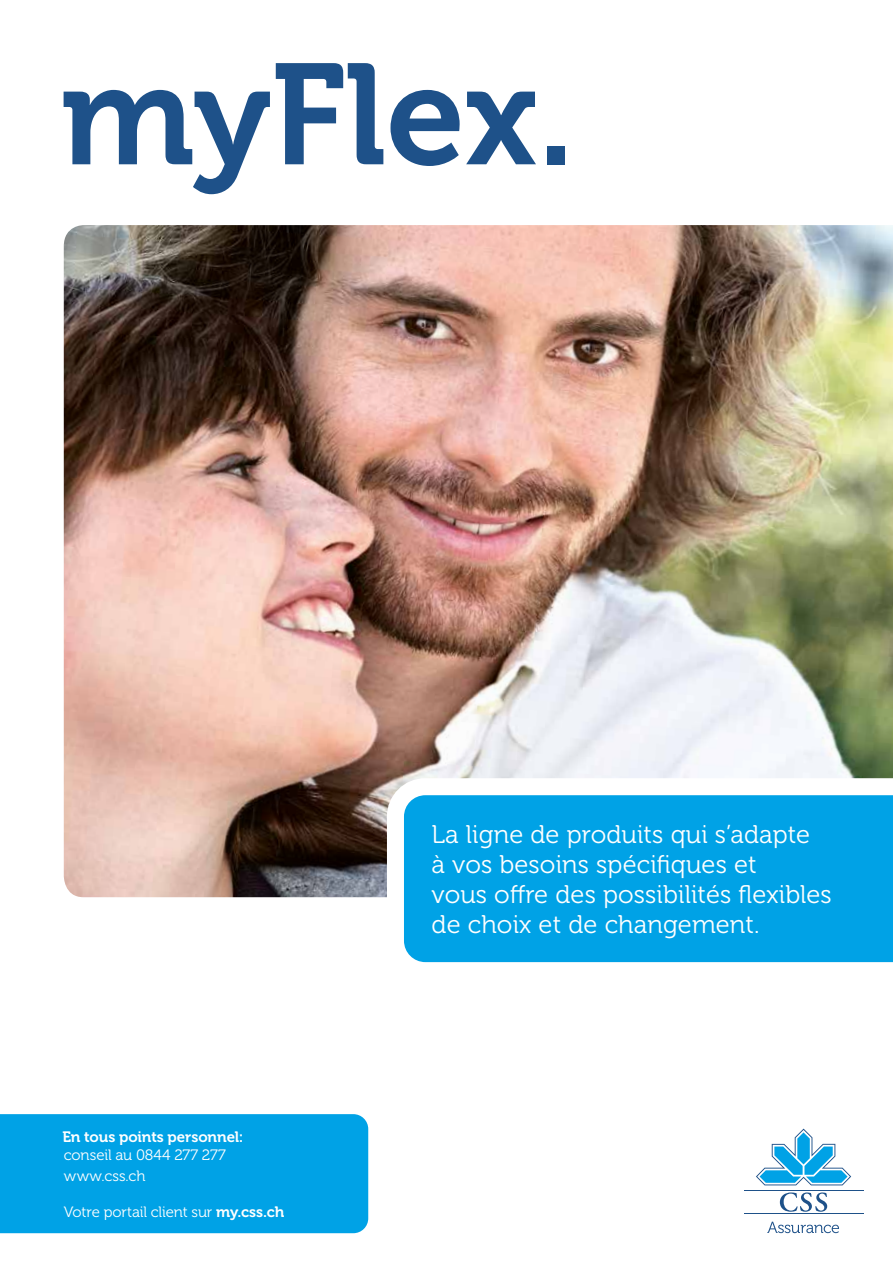
<style>
.page{position:relative;width:893px;height:1263px;background:#fff}
.page>*{position:absolute;margin:0;border:0;box-sizing:border-box;transform-origin:0 0}
.t1{font:142.5px "Museo 700";letter-spacing:-.005em;color:#1e5189}
.t2{font:25.5px/30px "Museo 300";letter-spacing:.005em;color:#fff}
.t3{font:15px/21px "Museo 300";letter-spacing:-.01em;color:#fff}
.t4{font:15px "Museo 700";letter-spacing:-.005em;color:#fff}
.s1{font-family:"Museo 700"}
</style>
<div class="page">
<img style="left:64px;top:225px;width:829px;height:672px">
<svg style="left:387px;top:778px;width:506px;height:185px;background:#23aee8"></svg>
<hr style="left:744px;top:1213px;width:119px;height:1px;background:#1e5189">
<hr style="left:744px;top:1190px;width:119px;height:1px;background:#1e5189">
<svg style="left:756px;top:1128px;width:95px;height:57px"></svg>
<svg style="left:780px;top:1192px;width:47px;height:20px"></svg>
<svg style="left:767px;top:1222px;width:72px;height:11px"></svg>
<div style="left:0;top:1114px;width:368px;height:119px;background:#00a2e6"></div>
<h1 class="t1" style="left:61px;top:36px;width:515px">myFlex.</h1>
<p class="t4" style="left:62px;top:1128px;width:183px">En tous points personnel:</p>
<p class="t3" style="left:64px;top:1144px;width:163px">conseil au 0844 277 277 www.css.ch</p>
<p class="t3" style="left:64px;top:1201px;width:222px">Votre portail client sur <span class="s1">my.css.ch</span></p>
<p class="t2" style="left:432px;top:820px;width:402px">La ligne de produits qui s’adapte<br>à vos besoins spécifiques et<br>vous offre des possibilités flexibles de choix et de changement.</p>
</div>
